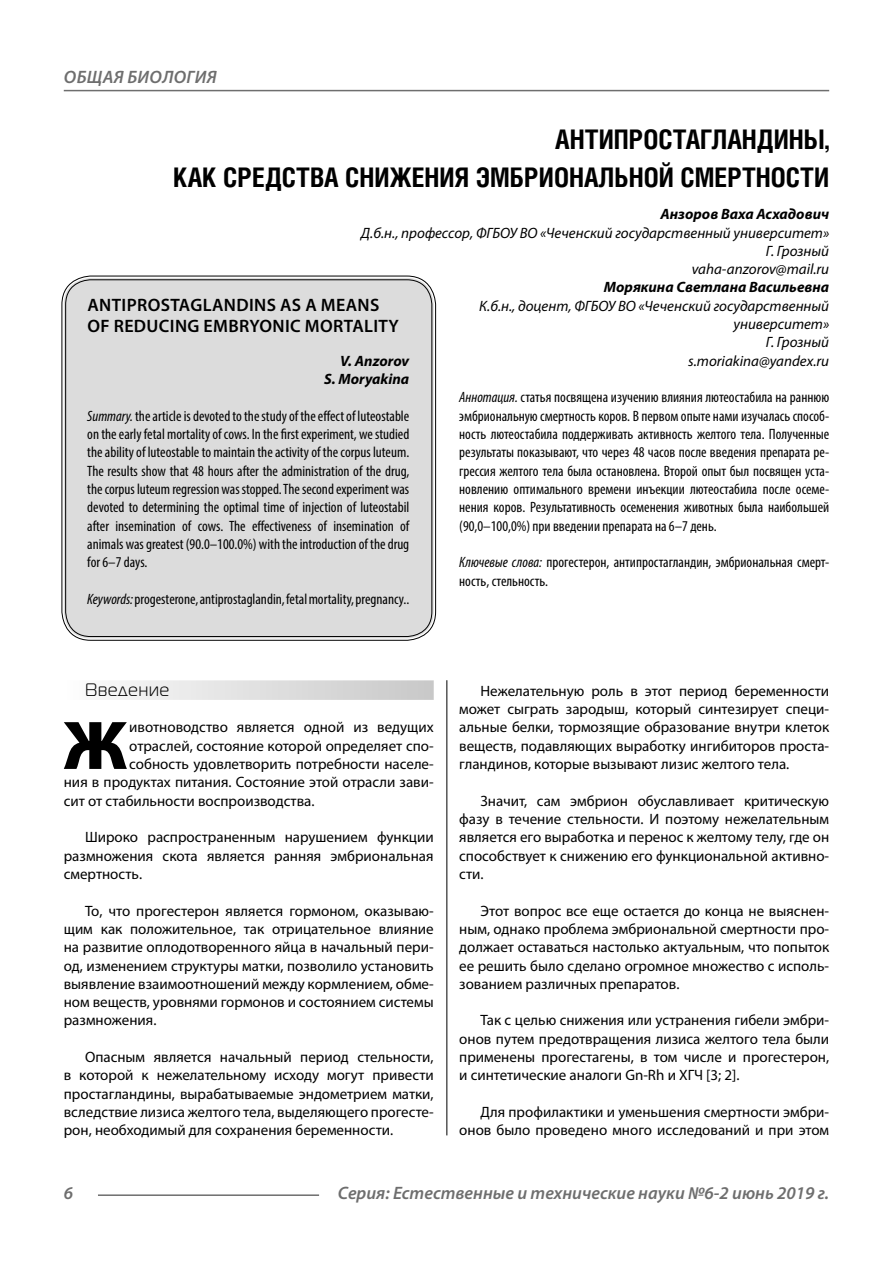
<style>
.page{position:relative;width:893px;height:1263px;background:#fff}
.page>*{position:absolute;margin:0;border:0;box-sizing:border-box;transform-origin:0 0}
.Bukvica{font:900 69.3px "Myriad Pro";color:#000}
.Header{font:700 27px/37.5px "Helios Cond C";color:#000;text-align:right}
.Header-eng{font:600 18px/21.6px "Myriad Pro";letter-spacing:.02em;color:#000}
.Sh1{font:italic 600 18px "Myriad Pro";color:#6e6e6e}
.Sh1-2{font:italic 600 18px "Myriad Pro";letter-spacing:.02em;color:#6e6e6e}
.Subheader{font:18px "Magistral C";letter-spacing:.05em;color:#000}
.Normal{font:15px/18.3px "Myriad Pro";color:#000;text-align:justify}
.Annotation-eng{font:condensed 15px/18.3px "Myriad Pro";color:#000;text-align:justify}
.Annotation-rus{font:condensed 15px/18.3px "Myriad Pro";color:#000;text-align:justify}
.Bukvica-2{font:15px "Myriad Pro";color:#000}
.Author-doc{font:italic 15px/18.3px "Myriad Pro";color:#000;text-align:right}
.Author{font:italic 700 15px "Myriad Pro";color:#000}
.Author-email{font:italic 15px "Myriad Pro";color:#000}
.Author-eng{font:italic 700 15px "Myriad Pro";color:#000}
.s1{font-style:italic}
</style>
<div class="page">
<hr style="left:446px;top:128px;width:1px;height:1007px;background:#000">
<div style="left:43px;top:0;width:786px;height:680px;background:#fff"></div>
<div style="left:64px;top:680px;width:370px;height:20px;background:linear-gradient(to right,#fcfcfc,#c8c8c8)"></div>
<div style="left:64px;top:278px;width:370px;height:360px;background:#dcdcdc;border-radius:27px"></div>
<hr style="left:98px;top:1194px;width:221px;height:2px;background:#6e6e6e">
<hr style="left:64px;top:90px;width:765px;height:1px;background:#6e6e6e">
<p class="Sh1-2" style="left:64px;top:66px;width:154px">ОБЩАЯ БИОЛОГИЯ</p>
<p class="Header" style="left:173px;top:120px;width:657px">АНТИПРОСТАГЛАНДИНЫ,<br>КАК СРЕДСТВА СНИЖЕНИЯ ЭМБРИОНАЛЬНОЙ СМЕРТНОСТИ</p>
<p class="Author" style="left:660px;top:204px;width:170px">Анзоров Ваха Асхадович</p>
<p class="Author-doc" style="left:361px;top:223px;width:470px">Д.б.н., профессор, ФГБОУ ВО «Чеченский государственный университет»</p>
<p class="Author-doc" style="left:766px;top:241px;width:65px">Г. Грозный</p>
<p class="Author-email" style="left:692px;top:260px;width:139px">vaha-anzorov@mail.ru</p>
<p class="Author" style="left:604px;top:278px;width:227px">Морякина Светлана Васильевна</p>
<p class="Author-doc" style="left:479px;top:296px;width:351px">К.б.н., доцент, ФГБОУ ВО «Чеченский государственный университет»</p>
<p class="Author-doc" style="left:766px;top:333px;width:65px">Г. Грозный</p>
<p class="Author-email" style="left:688px;top:351px;width:142px">s.moriakina@yandex.ru</p>
<p class="Annotation-rus" style="left:459px;top:388px;width:371px"><span class="s1">Аннотация.</span> статья посвящена изучению влияния лютеостабила на раннюю эмбриональную смертность коров. В первом опыте нами изучалась способ&shy;ность лютеостабила поддерживать активность желтого тела. Полученные результаты показывают, что через 48 часов после введения препарата ре&shy;грессия желтого тела была остановлена. Второй опыт был посвящен уста&shy;новлению оптимального времени инъекции лютеостабила после осеме&shy;нения коров. Результативность осеменения животных была наибольшей (90,0–100,0%) при введении препарата на 6–7 день.</p>
<p class="Annotation-rus" style="left:459px;top:553px;width:371px"><span class="s1">Ключевые слова:</span> прогестерон, антипростагландин, эмбриональная смерт&shy;ность, стельность.</p>
<p class="Header-eng" style="left:87px;top:293px;width:313px">ANTIPROSTAGLANDINS AS A MEANS<br>OF REDUCING EMBRYONIC MORTALITY</p>
<p class="Author-eng" style="left:340px;top:351px;width:71px">V. Anzorov</p>
<p class="Author-eng" style="left:324px;top:369px;width:87px">S. Moryakina</p>
<p class="Annotation-eng" style="left:87px;top:406px;width:324px"><span class="s1">Summary.</span> the article is devoted to the study of the effect of luteostable on the early fetal mortality of cows. In the first experiment, we studied the ability of luteostable to maintain the activity of the corpus luteum.<br>The results show that 48 hours after the administration of the drug, the corpus luteum regression was stopped. The second experiment was devoted to determining the optimal time of injection of luteostabil after insemination of cows. The effectiveness of insemination of animals was greatest (90.0–100.0%) with the introduction of the drug for 6–7 days.</p>
<p class="Annotation-eng" style="left:87px;top:590px;width:324px"><span class="s1">Keywords:</span> progesterone, antiprostaglandin, fetal mortality, pregnancy..</p>
<p class="Subheader" style="left:85px;top:680px;width:86px">Введение</p>
<p class="Bukvica" style="left:64px;top:699px;width:64px">Ж</p>
<p class="Bukvica-2" style="left:129px;top:718px;width:306px">ивотноводство является одной из ведущих</p>
<p class="Bukvica-2" style="left:129px;top:736px;width:306px">отраслей, состояние которой определяет спо-</p>
<p class="Bukvica-2" style="left:129px;top:755px;width:306px">собность удовлетворить потребности населе-</p>
<p class="Bukvica-2" style="left:64px;top:773px;width:371px">ния в продуктах питания. Состояние этой отрасли зави-</p>
<p class="Bukvica-2" style="left:64px;top:791px;width:252px">сит от стабильности воспроизводства.</p>
<p class="Normal" style="left:64px;top:828px;width:371px;text-indent:21px">Широко распространенным нарушением функции размножения скота является ранняя эмбриональная смертность.</p>
<p class="Normal" style="left:64px;top:901px;width:371px;text-indent:21px">То, что прогестерон является гормоном, оказываю&shy;щим как положительное, так отрицательное влияние на развитие оплодотворенного яйца в начальный пери&shy;од, изменением структуры матки, позволило установить выявление взаимоотношений между кормлением, обме&shy;ном веществ, уровнями гормонов и состоянием системы размножения.</p>
<p class="Normal" style="left:64px;top:1048px;width:371px;text-indent:21px">Опасным является начальный период стельности, в которой к нежелательному исходу могут привести простагландины, вырабатываемые эндометрием матки, вследствие лизиса желтого тела, выделяющего прогесте&shy;рон, необходимый для сохранения беременности.</p>
<p class="Normal" style="left:459px;top:681px;width:371px;text-indent:21px">Нежелательную роль в этот период беременности может сыграть зародыш, который синтезирует специ&shy;альные белки, тормозящие образование внутри клеток веществ, подавляющих выработку ингибиторов проста&shy;гландинов, которые вызывают лизис желтого тела.</p>
<p class="Normal" style="left:459px;top:791px;width:371px;text-indent:21px">Значит, сам эмбрион обуславливает критическую фазу в течение стельности. И поэтому нежелательным является его выработка и перенос к желтому телу, где он способствует к снижению его функциональной активно&shy;сти.</p>
<p class="Normal" style="left:459px;top:901px;width:371px;text-indent:21px">Этот вопрос все еще остается до конца не выяснен&shy;ным, однако проблема эмбриональной смертности про&shy;должает оставаться настолько актуальным, что попыток ее решить было сделано огромное множество с исполь&shy;зованием различных препаратов.</p>
<p class="Normal" style="left:459px;top:1011px;width:371px;text-indent:21px">Так с целью снижения или устранения гибели эмбри&shy;онов путем предотвращения лизиса желтого тела были применены прогестагены, в том числе и прогестерон, и синтетические аналоги Gn-Rh и ХГЧ [3; 2].</p>
<p class="Normal" style="left:459px;top:1103px;width:371px;text-align:right">Для профилактики и уменьшения смертности эмбри&shy;онов было проведено много исследований и при этом</p>
<p class="Sh1" style="left:64px;top:1182px;width:11px">6</p>
<p class="Sh1" style="left:338px;top:1182px;width:493px">Серия: Естественные и технические науки №6-2 июнь 2019 г.</p>
</div>
